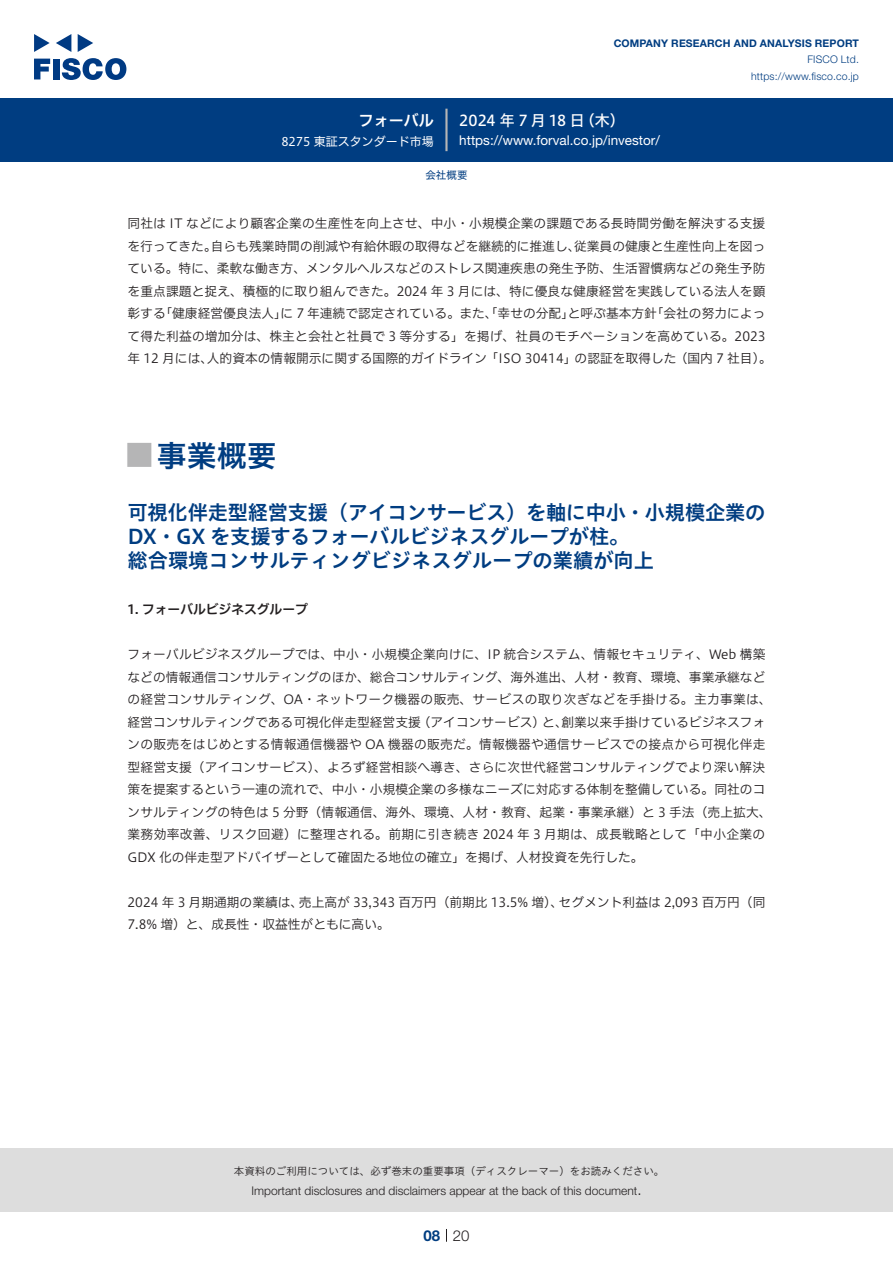
<style>
.page{position:relative;width:893px;height:1263px;background:#fff}
.page>*{position:absolute;margin:0;border:0;box-sizing:border-box;transform-origin:0 0}
.t1{font:30px "Hiragino UD Sans Std N W6";color:#003d81}
.t2{font:24px "Hiragino UD Sans Std N W6";color:#b5b5b6}
.中タイトル{font:20.25px/24px "Hiragino UD Sans Std W6";letter-spacing:-.01em;color:#003d81}
.t3{font:15px "Hiragino UD Sans F Std N W5";color:#fff}
.t4{font:15px "Hiragino UD Sans F Std N W6";color:#fff}
.t5{font:300 15px "Helvetica Neue LT Std";color:#231f20}
.t6{font:700 15px "Helvetica Neue LT Std";color:#003d81}
.t7{font:13.5px "Helvetica Neue LT Std";color:#fff}
.本文{font:12.75px/22.5px "Hiragino UD Sans F Std N W3";color:#231f20}
.本文-2{font:12.75px "Hiragino UD Sans F Std N W3";letter-spacing:.025em;color:#231f20}
.小タイトル{font:12.75px "Hiragino UD Sans F Std N W6";color:#231f20}
.t8{font:300 12px "Helvetica Neue LT Std";color:#231f20}
.t9{font:12px "Hiragino UD Sans F Std N W4";color:#fff}
.t10{font:10.5px "Hiragino UD Sans Std W3";color:#231f20}
.t11{font:700 10.5px "Helvetica Neue LT Std";letter-spacing:.015em;color:#003d81}
.t12{font:300 10.5px/16.5px "Helvetica Neue LT Std";letter-spacing:.015em;color:#003d81;text-align:right}
.ヘッダー{font:10.5px "Hiragino UD Sans F Std N W4";color:#003d81}
</style>
<div class="page">
<div style="left:0;top:1148px;width:893px;height:64px;background:#ddd"></div>
<svg style="left:34px;top:59px;width:16px;height:20px"></svg>
<div style="left:53px;top:59px;width:6px;height:20px;background:#003a83"></div>
<svg style="left:62px;top:58px;width:64px;height:22px"></svg>
<svg style="left:34px;top:34px;width:16px;height:18px"></svg>
<svg style="left:78px;top:34px;width:15px;height:18px"></svg>
<svg style="left:56px;top:34px;width:15px;height:18px"></svg>
<div style="left:0;top:98px;width:893px;height:64px;background:#003d81"></div>
<hr style="left:445px;top:109px;width:3px;height:42px;background:#b5b5b6">
<svg style="left:446px;top:1229px;width:1px;height:13px"></svg>
<p class="t4" style="left:359px;top:109px;width:77px">フォーバル</p>
<p class="t9" style="left:281px;top:132px;width:154px">8275 東証スタンダード市場</p>
<p class="t11" style="left:614px;top:37px;width:247px">COMPANY RESEARCH AND ANALYSIS REPORT</p>
<p class="t12" style="left:751px;top:51px;width:109px">FISCO Ltd. https://www.fisco.co j p.</p>
<p class="t3" style="left:580px;top:109px;width:46px">（木(</p>
<p class="t3" style="left:459px;top:109px;width:127px">2024 年 7 月 18 日</p>
<p class="t7" style="left:459px;top:132px;width:202px">https://www.forval.co j p. /investor/</p>
<p class="ヘッダー" style="left:425px;top:167px;width:43px">会社概要</p>
<p class="本文" style="left:128px;top:211px;width:639px;text-align:right">同社は IT などにより顧客企業の生産性を向上させ、中小・小規模企業の課題である長時間労働を解決する支援従業員の健康と生産性向上を図っ</p>
<p class="本文" style="left:211px;top:234px;width:371px">自らも残業時間の削減や有給休暇の取得などを継続的に推進し、</p>
<p class="本文" style="left:128px;top:234px;width:91px">を行ってきた。</p>
<p class="本文" style="left:128px;top:256px;width:639px">ている。特に、柔軟な働き方、メンタルヘルスなどのストレス関連疾患の発生予防、生活習慣病などの発生予防</p>
<p class="本文" style="left:128px;top:279px;width:639px">を重点課題と捉え、積極的に取り組んできた。2024 年 3 月には、特に優良な健康経営を実践している法人を顕</p>
<p class="本文" style="left:651px;top:301px;width:116px">「会社の努力によっ</p>
<p class="本文" style="left:159px;top:301px;width:416px">「健康経営優良法人に」 7 年連続で認定されている。また、「幸せの分配」</p>
<p class="本文" style="left:128px;top:301px;width:40px">彰する</p>
<p class="本文" style="left:128px;top:324px;width:639px">て得た利益の増加分は、株主と会社と社員で 3 等分する」を掲げ、社員のモチベーションを高めている。2023</p>
<p class="本文" style="left:207px;top:346px;width:566px">人的資本の情報開示に関する国際的ガイドライン「ISO 30414」の認証を取得した（国内 7 社目。(</p>
<p class="本文" style="left:568px;top:301px;width:91px">と呼ぶ基本方針</p>
<p class="本文" style="left:128px;top:346px;width:87px">年 12 月には、</p>
<p class="t1" style="left:157px;top:432px;width:121px">事業概要</p>
<p class="t2" style="left:128px;top:437px;width:25px">█</p>
<p class="中タイトル" style="left:127px;top:500px;width:640px">可視化伴走型経営支援（アイコンサービス）を軸に中小・小規模企業の<br>DX・GX を支援するフォーバルビジネスグループが柱。<br>総合環境コンサルティングビジネスグループの業績が向上</p>
<p class="小タイトル" style="left:128px;top:600px;width:182px">1. フォーバルビジネスグループ</p>
<p class="本文" style="left:128px;top:642px;width:639px">フォーバルビジネスグループでは、中小・小規模企業向けに、IP 統合システム、情報セキュリティ、Web 構築</p>
<p class="本文" style="left:128px;top:665px;width:639px">などの情報通信コンサルティングのほか、総合コンサルティング、海外進出、人材・教育、環境、事業承継など</p>
<p class="本文-2" style="left:128px;top:690px;width:646px">の経営コンサルティング、OA・ネットワーク機器の販売、サービスの取り次ぎなどを手掛ける。主力事業は、</p>
<p class="本文" style="left:561px;top:710px;width:205px">創業以来手掛けているビジネスフォ</p>
<p class="本文" style="left:418px;top:710px;width:129px">（アイコンサービス）</p>
<p class="本文" style="left:128px;top:710px;width:646px">経営コンサルティングである可視化伴走型経営支援<br>ンの販売をはじめとする情報通信機器や OA 機器の販売だ。情報機器や通信サービスでの接点から可視化伴走型経営支援（アイコンサービス）、よろず経営相談へ導き、さらに次世代経営コンサルティングでより深い解決策を提案するという一連の流れで、中小・小規模企業の多様なニーズに対応する体制を整備している。同社のコンサルティングの特色は 5 分野（情報通信、海外、環境、人材・教育、起業・事業承継）と 3 手法（売上拡大、業務効率改善、リスク回避）に整理される。前期に引き続き 2024 年 3 月期は、成長戦略として「中小企業のGDX 化の伴走型アドバイザーとして確固たる地位の確立」を掲げ、人材投資を先行した。</p>
<p class="本文" style="left:559px;top:890px;width:208px">セグメント利益は 2,093 百万円（同</p>
<p class="本文" style="left:542px;top:710px;width:27px">と、</p>
<p class="本文" style="left:299px;top:890px;width:266px">売上高が 33,343 百万円（前期比 13.5% 増）、</p>
<p class="本文" style="left:128px;top:890px;width:264px">2024 年 3 月期通期の業績は、<br>7.8% 増）と、成長性・収益性がともに高い。</p>
<p class="t10" style="left:234px;top:1163px;width:432px">本資料のご利用については、必ず巻末の重要事項（ディスクレーマー）をお読みください。</p>
<p class="t5" style="left:637px;top:1180px;width:6px">.</p>
<p class="t8" style="left:251px;top:1183px;width:387px">Important disclosures and disclaimers appear at the back of this document</p>
<p class="t6" style="left:423px;top:1226px;width:18px">08</p>
<p class="t5" style="left:453px;top:1226px;width:18px">20</p>
</div>
